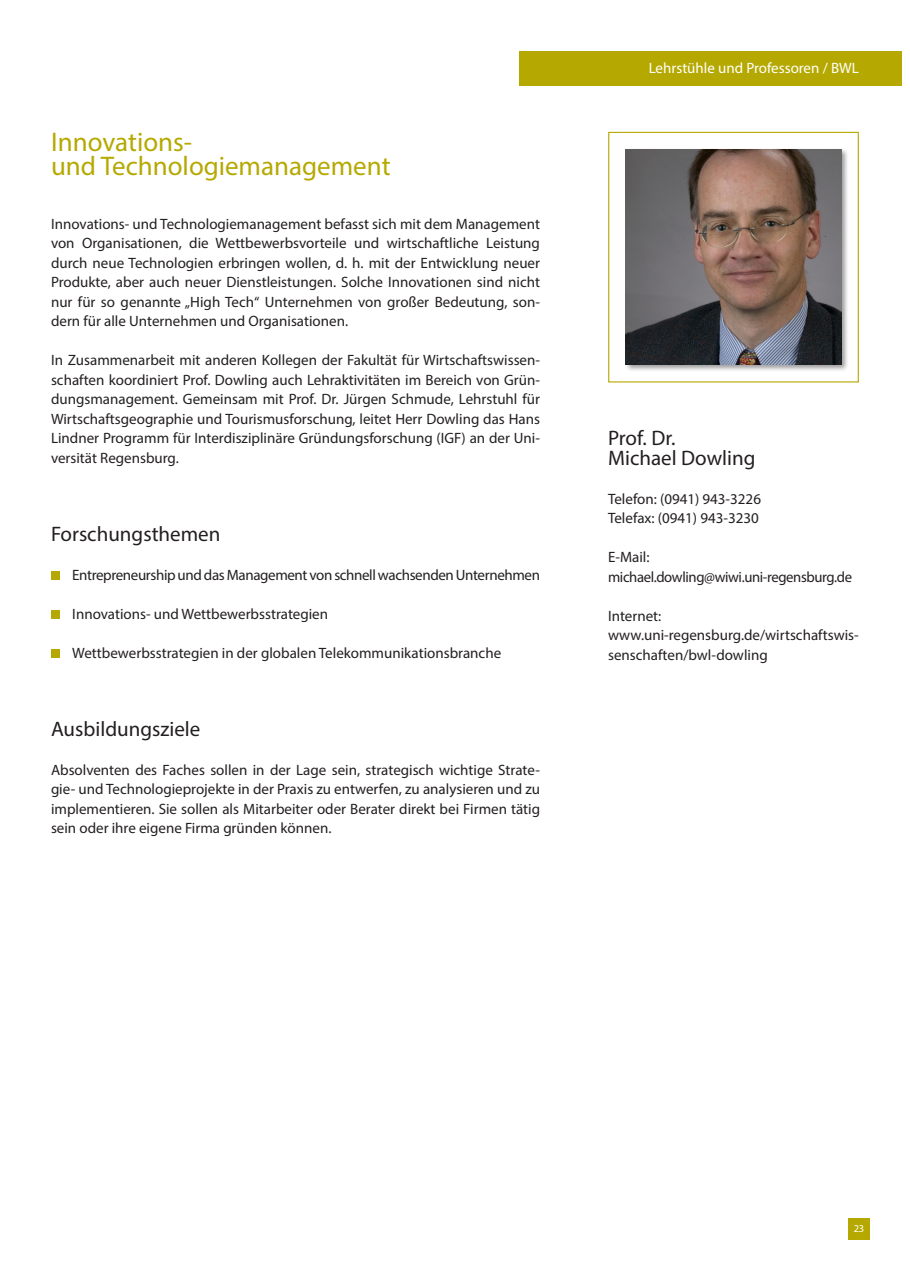
<style>
.page{position:relative;width:910px;height:1280px;background:#fff}
.page>*{position:absolute;margin:0;border:0;box-sizing:border-box;transform-origin:0 0}
.t1{font:27px/24px "Myriad Pro";color:#b5a901}
.t2{font:21px/19.5px "Myriad Pro";color:#231f20}
.t3{font:15px/19.5px "Myriad Pro";color:#231f20;text-align:justify}
.t4{font:15px/19.5px "Myriad Pro";letter-spacing:-.025em;color:#231f20}
.t5{font:15px "Myriad Pro";color:#fff}
.t6{font:10.5px "Myriad Pro";color:#fff}
</style>
<div class="page">
<div style="left:848px;top:1218px;width:22px;height:21px;background:#b5a901"></div>
<div style="left:51px;top:571px;width:9px;height:9px;background:#b5a901"></div>
<div style="left:51px;top:610px;width:9px;height:9px;background:#b5a901"></div>
<div style="left:51px;top:649px;width:9px;height:8px;background:#b5a901"></div>
<div style="left:608px;top:132px;width:251px;height:250px;border:1px solid #b5a901"></div>
<div style="left:624px;top:148px;width:225px;height:224px;background:#231f20;opacity:.45"></div>
<img style="left:626px;top:149px;width:215px;height:216px">
<div style="left:519px;top:51px;width:382px;height:34px;background:#b5a901"></div>
<h1 class="t1" style="left:51px;top:130px;width:341px">Innovations-<br>und Technologiemanagement</h1>
<p class="t3" style="left:51px;top:214px;width:490px">Innovations- und Technologiemanagement befasst sich mit dem Management von Organisationen, die Wettbewerbsvorteile und wirtschaftliche Leistung durch neue Technologien erbringen wollen, d. h. mit der Entwicklung neuer Produkte, aber auch neuer Dienstleistungen. Solche Innovationen sind nicht nur für so genannte „High Tech“ Unternehmen von großer Bedeutung, son&shy;dern für alle Unternehmen und Organisationen.</p>
<p class="t3" style="left:51px;top:350px;width:491px">In Zusammenarbeit mit anderen Kollegen der Fakultät für Wirtschaftswissen&shy;schaften koordiniert Prof. Dowling auch Lehraktivitäten im Bereich von Grün&shy;dungsmanagement. Gemeinsam mit Prof. Dr. Jürgen Schmude, Lehrstuhl für Wirtschaftsgeographie und Tourismusforschung, leitet Herr Dowling das Hans Lindner Programm für Interdisziplinäre Gründungsforschung (IGF) an der Uni&shy;versität Regensburg.</p>
<h2 class="t2" style="left:51px;top:524px;width:171px">Forschungsthemen</h2>
<p class="t4" style="left:72px;top:565px;width:469px">Entrepreneurship und das Management von schnell wachsenden Unternehmen</p>
<p class="t3" style="left:72px;top:604px;width:257px">Innovations- und Wettbewerbsstrategien</p>
<p class="t3" style="left:72px;top:643px;width:430px">Wettbewerbsstrategien in der globalen Telekommunikationsbranche</p>
<h2 class="t2" style="left:51px;top:719px;width:151px">Ausbildungsziele</h2>
<p class="t3" style="left:51px;top:760px;width:491px">Absolventen des Faches sollen in der Lage sein, strategisch wichtige Strate&shy;gie- und Technologieprojekte in der Praxis zu entwerfen, zu analysieren und zu implementieren. Sie sollen als Mitarbeiter oder Berater direkt bei Firmen tätig sein oder ihre eigene Firma gründen können.</p>
<p class="t5" style="left:649px;top:59px;width:212px">Lehrstühle und Professoren / BWL</p>
<h2 class="t2" style="left:608px;top:428px;width:149px">Prof. Dr.<br>Michael Dowling</h2>
<p class="t3" style="left:608px;top:488px;width:154px">Telefon: (0941) 943-3226<br>Telefax: (0941) 943-3230</p>
<p class="t4" style="left:608px;top:547px;width:246px">E-Mail: michael.dowling@wiwi.uni-regensburg.de</p>
<p class="t3" style="left:608px;top:605px;width:252px;text-align:left">Internet: www.uni-regensburg.de/wirtschaftswis&shy;senschaften/bwl-dowling</p>
<p class="t6" style="left:854px;top:1222px;width:12px">23</p>
</div>
